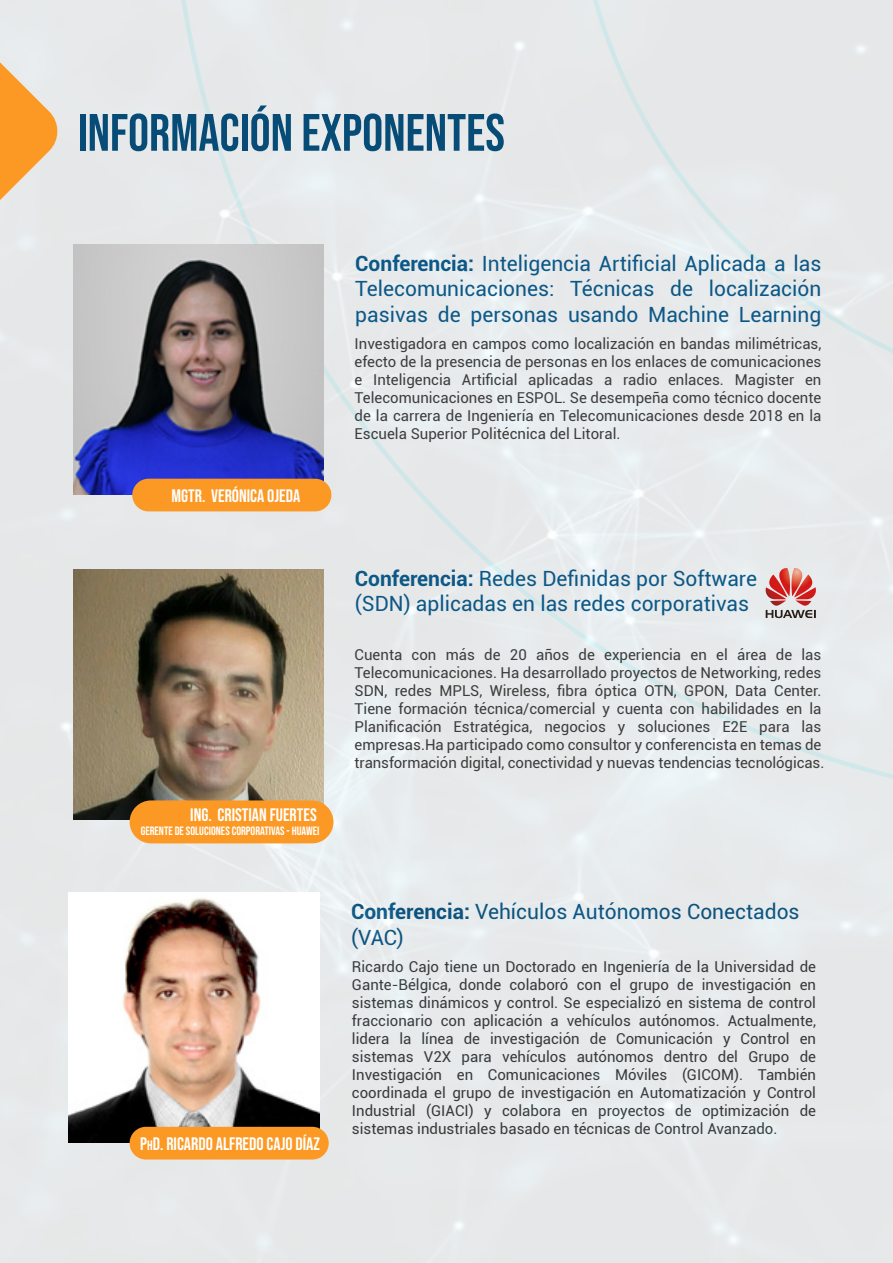
<style>
.page{position:relative;width:893px;height:1263px;background:#e7e9ea}
.page>*{position:absolute;margin:0;border:0;box-sizing:border-box;transform-origin:0 0}
.t1{font:52.5px "Bebas Neue";color:#064c77}
.t2{font:21px/25.2px "Roboto";color:#0c5887}
.t3{font:18px "Bebas Neue";color:#fff}
.t4{font:15px/18px "Roboto";color:#3d3d3d;text-align:justify}
.t5{font:12px "Bebas Neue";color:#fff}
.s1{font-weight:700}
.s2{font-size:13.5px}
</style>
<div class="page">
<svg style="left:766px;top:610px;width:50px;height:8px"></svg>
<img style="left:766px;top:568px;width:50px;height:38px">
<img style="left:73px;top:569px;width:250px;height:250px">
<div style="left:130px;top:800px;width:203px;height:43px;background:#fc9924;border-radius:21px"></div>
<img style="left:69px;top:892px;width:250px;height:251px">
<div style="left:130px;top:1127px;width:199px;height:32px;background:#fc9924;border-radius:16px"></div>
<img style="left:73px;top:244px;width:250px;height:250px">
<div style="left:132px;top:479px;width:199px;height:32px;background:#fc9924;border-radius:16px"></div>
<svg style="left:0;top:49px;width:60px;height:164px"></svg>
<h1 class="t1" style="left:77px;top:103px;width:429px">INFORMACIÓN EXPONENTES</h1>
<h2 class="t2" style="left:355px;top:250px;width:468px;text-align:justify"><span class="s1">Conferencia:</span> Inteligencia Artificial Aplicada a las Telecomunicaciones: Técnicas de localización pasivas de personas usando Machine Learning</h2>
<p class="t3" style="left:172px;top:485px;width:130px">MGTR. VERÓNICA OJEDA</p>
<p class="t3" style="left:190px;top:805px;width:128px">ING. CRISTIAN FUERTES</p>
<p class="t5" style="left:141px;top:824px;width:180px">GERENTE DE SOLUCIONES CORPORATIVAS - HUAWEI</p>
<p class="t3" style="left:140px;top:1133px;width:181px">P<span class="s2">H</span>D. RICARDO ALFREDO CAJO DÍAZ</p>
<p class="t4" style="left:355px;top:334px;width:468px">Investigadora en campos como localización en bandas milimétricas, efecto de la presencia de personas en los enlaces de comunicaciones e Inteligencia Artificial aplicadas a radio enlaces. Magister en Telecomunicaciones en ESPOL. Se desempeña como técnico docente de la carrera de Ingeniería en Telecomunicaciones desde 2018 en la Escuela Superior Politécnica del Litoral.</p>
<h2 class="t2" style="left:355px;top:565px;width:404px"><span class="s1">Conferencia:</span> Redes Definidas por Software (SDN) aplicadas en las redes corporativas</h2>
<p class="t4" style="left:355px;top:645px;width:471px;text-align:left">Cuenta con más de 20 años de experiencia en el área de las Telecomunicaciones. Ha desarrollado proyectos de Networking, redes SDN, redes MPLS, Wireless, fibra óptica OTN, GPON, Data Center.<br>Tiene formación técnica/comercial y cuenta con habilidades en la Planificación Estratégica, negocios y soluciones E2E para las empresas.Ha participado como consultor y conferencista en temas de transformación digital, conectividad y nuevas tendencias tecnológicas.</p>
<h2 class="t2" style="left:351px;top:898px;width:450px"><span class="s1">Conferencia:</span> Vehículos Autónomos Conectados (VAC)</h2>
<p class="t4" style="left:352px;top:957px;width:466px">Ricardo Cajo tiene un Doctorado en Ingeniería de la Universidad de Gante-Bélgica, donde colaboró con el grupo de investigación en sistemas dinámicos y control. Se especializó en sistema de control fraccionario con aplicación a vehículos autónomos. Actualmente, lidera la línea de investigación de Comunicación y Control en sistemas V2X para vehículos autónomos dentro del Grupo de Investigación en Comunicaciones Móviles (GICOM). También coordinada el grupo de investigación en Automatización y Control Industrial (GIACI) y colabora en proyectos de optimización de sistemas industriales basado en técnicas de Control Avanzado.</p>
</div>
